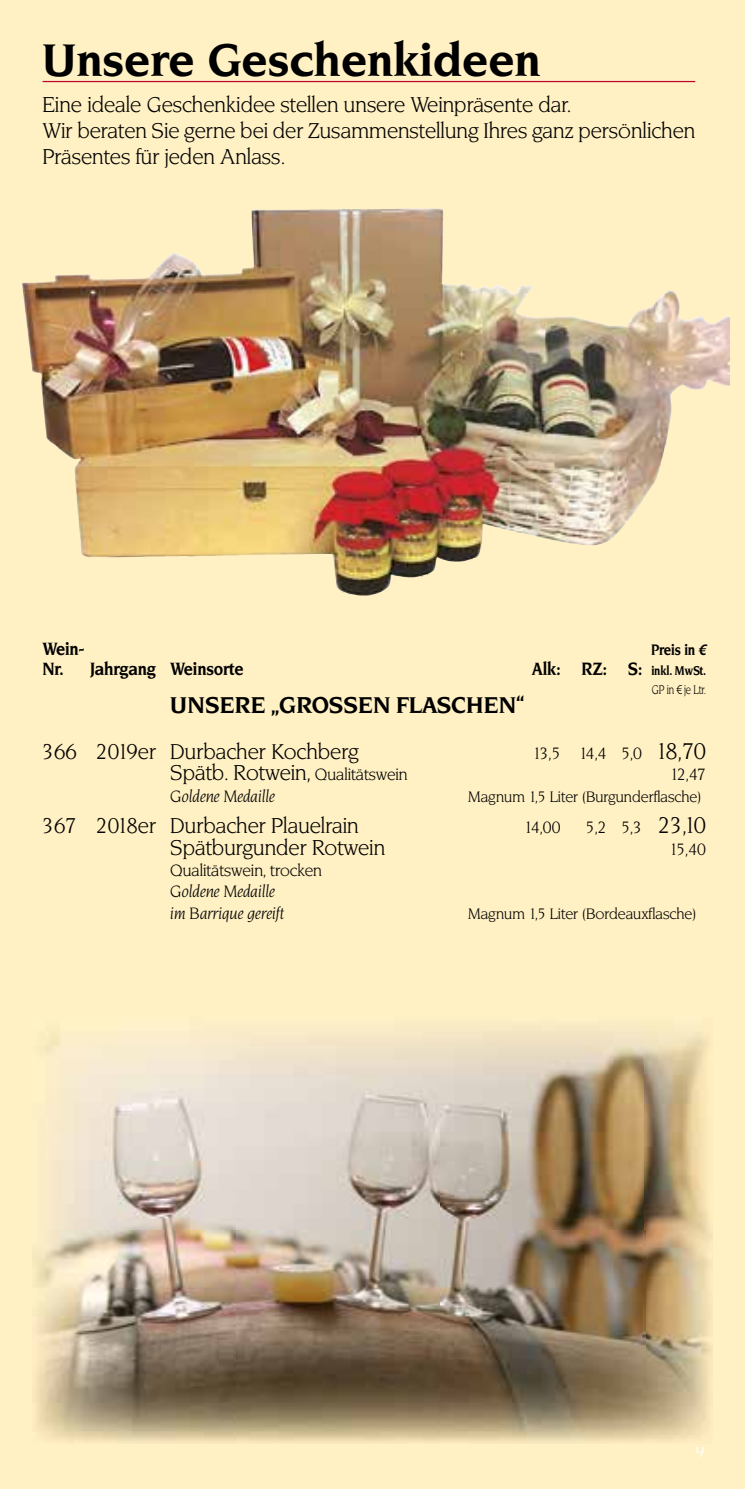
<style>
.page{position:relative;width:745px;height:1489px;background:#fff}
.page>*{position:absolute;margin:0;border:0;box-sizing:border-box;transform-origin:0 0}
.t1{font:700 45px "Novarese BQ";color:#000}
.t2{font:700 22.5px "Novarese BQ";letter-spacing:.02em;color:#000}
.t3{font:21.25px/26.2px "Novarese BQ";color:#000}
.t4{font:700 17.5px "Novarese BQ";letter-spacing:-.01em;color:#000;scale:.9 1}
.t5{font:16.25px "Novarese BQ";color:#000}
.t6{font:italic 16.25px/21.2px "Novarese BQ";color:#000}
.t7{font:16.25px "Novarese BQ";color:#fff}
.t8{font:15px "Novarese BQ";color:#000}
.t9{font:700 15px "Novarese BQ";letter-spacing:-.01em;color:#000;scale:.85 1}
.t10{font:700 12.5px/19.2px "Novarese BQ";letter-spacing:-.01em;color:#000;text-align:right;scale:.85 1}
.s1{font-family:"Linotype Euro Font Ato F";font-weight:400}
.s2{font-size:17.5px}
.s3{font-weight:400}
.s4{font-size:22.5px}
.s5{font-size:16.25px}
</style>
<div class="page">
<div style="left:0;top:0;width:744px;height:1488px;background:#fff1c4"></div>
<hr style="left:43px;top:81px;width:651px;height:1px;background:#b8082e">
<img style="left:74px;top:208px;width:655px;height:388px">
<img style="left:22px;top:208px;width:410px;height:255px">
<img style="left:34px;top:1030px;width:678px;height:412px">
<h1 class="t1" style="left:43px;top:34px;width:499px">Unsere Geschenkideen</h1>
<p class="t3" style="left:42px;top:92px;width:653px">Eine ideale Geschenkidee stellen unsere Weinpräsente dar.<br>Wir beraten Sie gerne bei der Zusammenstellung Ihres ganz persönlichen<br>Präsentes für jeden Anlass.</p>
<p class="t4" style="left:43px;top:639px;width:48px">Wein-</p>
<p class="t9" style="left:650px;top:641px;width:68px">Preis in <span class="s1">6</span></p>
<p class="t4" style="left:43px;top:658px;width:225px">Nr. Jahrgang Weinsorte</p>
<p class="t10" style="left:531px;top:660px;width:206px"><span class="s2">Alk: RZ: S:</span> inkl. MwSt.<br><span class="s3">GP in</span> <span class="s1">1</span> <span class="s3">je Ltr.</span></p>
<p class="t2" style="left:170px;top:692px;width:355px">UNSERE „GROSSEN FLASCHEN“</p>
<p class="t3" style="left:43px;top:738px;width:317px">366 2019er Durbacher Kochberg</p>
<p class="t5" style="left:532px;top:744px;width:174px">13,5 14,4 5,0 <span class="s4">18,70</span></p>
<p class="t3" style="left:170px;top:760px;width:239px">Spätb. Rotwein, <span class="s5">Qualitätswein</span></p>
<p class="t5" style="left:669px;top:765px;width:37px">12,47</p>
<p class="t6" style="left:170px;top:785px;width:106px">Goldene Medaille</p>
<p class="t8" style="left:468px;top:787px;width:234px">Magnum 1,5 Liter (Burgunderflasche)</p>
<p class="t3" style="left:43px;top:813px;width:317px">367 2018er Durbacher Plauelrain</p>
<p class="t5" style="left:523px;top:818px;width:38px">14,00</p>
<p class="t5" style="left:585px;top:818px;width:121px">5,2 5,3 <span class="s4">23,10</span></p>
<p class="t3" style="left:170px;top:834px;width:216px">Spätburgunder Rotwein</p>
<p class="t5" style="left:669px;top:839px;width:38px">15,40</p>
<p class="t5" style="left:170px;top:861px;width:153px">Qualitätswein, trocken</p>
<p class="t6" style="left:170px;top:881px;width:115px">Goldene Medaille im Barrique gereift</p>
<p class="t8" style="left:468px;top:904px;width:229px">Magnum 1,5 Liter (Bordeauxflasche)</p>
<p class="t7" style="left:695px;top:1441px;width:10px">9</p>
</div>
